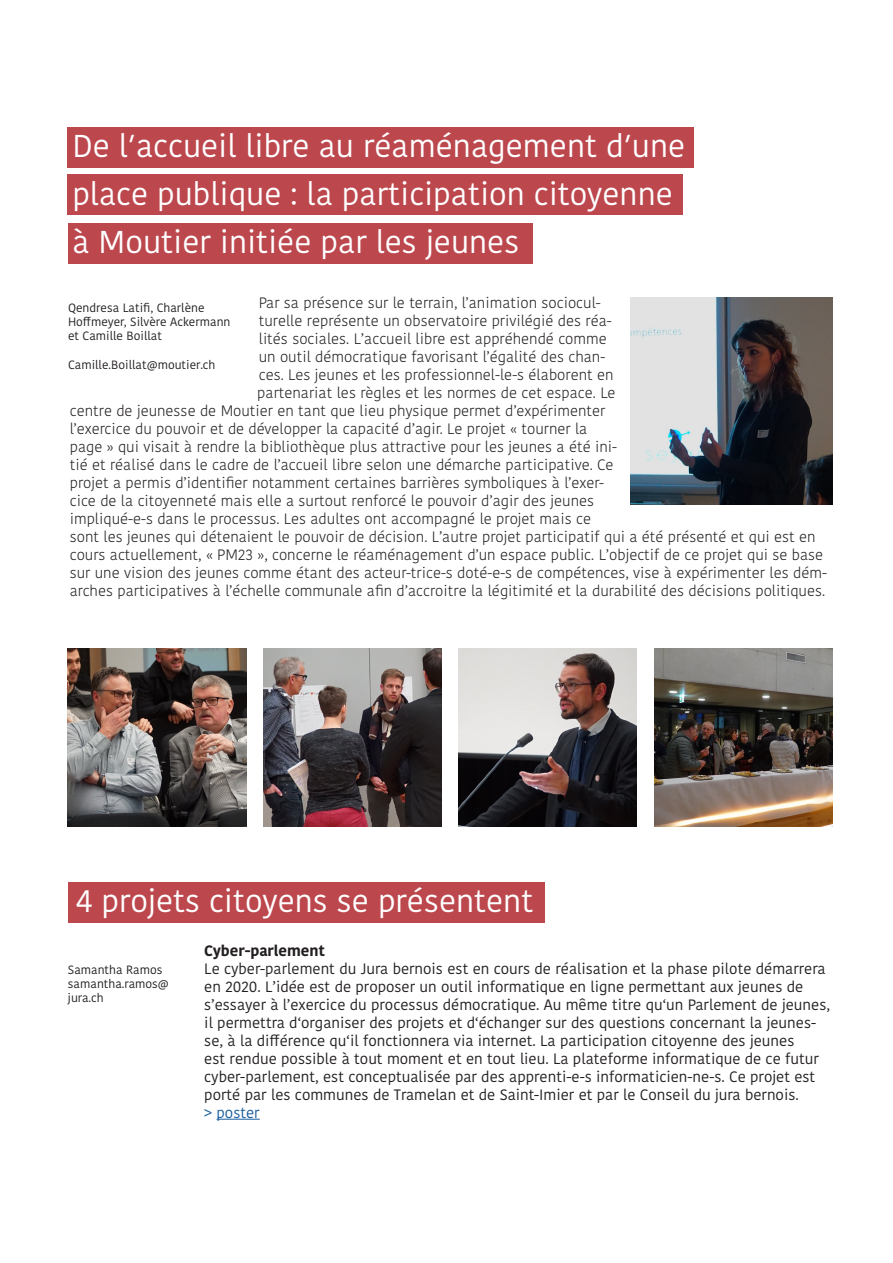
<style>
.page{position:relative;width:893px;height:1263px;background:#fff}
.page>*{position:absolute;margin:0;border:0;box-sizing:border-box;transform-origin:0 0}
.t1{font:31.5px "Kohinoor Devanagari";color:#fff}
.t2{font:300 15px "Kohinoor Devanagari";color:#231f20}
.t3{font:15px/18px "Kohinoor Devanagari";color:#231f20}
.t4{font:700 15px "Kohinoor Devanagari";color:#231f20}
.t5{font:15px "Kohinoor Devanagari";color:#175d9e}
.t6{font:12px/14.4px "Kohinoor Devanagari";color:#231f20}
.s1{font-family:"Avenir"}
</style>
<div class="page">
<div style="left:68px;top:223px;width:465px;height:41px;background:#bc484e"></div>
<div style="left:67px;top:174px;width:615px;height:41px;background:#bc484e"></div>
<img style="left:630px;top:298px;width:202px;height:207px">
<div style="left:67px;top:128px;width:626px;height:40px;background:#bc484e"></div>
<div style="left:68px;top:882px;width:476px;height:41px;background:#bc484e"></div>
<hr style="left:217px;top:1119px;width:43px;height:1px;background:#175d9e">
<img style="left:68px;top:648px;width:178px;height:179px">
<img style="left:263px;top:648px;width:179px;height:179px">
<img style="left:654px;top:648px;width:178px;height:179px">
<img style="left:459px;top:648px;width:178px;height:179px">
<p class="t1" style="left:72px;top:128px;width:614px">De l<span class="s1">’</span>accueil libre au réaménagement d<span class="s1">’</span>une</p>
<p class="t1" style="left:72px;top:176px;width:602px">place publique : la participation citoyenne</p>
<p class="t1" style="left:72px;top:224px;width:448px">à Moutier initiée par les jeunes</p>
<p class="t2" style="left:259px;top:294px;width:343px">Par sa présence sur le terrain, l’animation sociocul-</p>
<p class="t2" style="left:259px;top:312px;width:354px">turelle représente un observatoire privilégié des réa-</p>
<p class="t2" style="left:259px;top:330px;width:350px">lités sociales. L’accueil libre est appréhendé comme</p>
<p class="t2" style="left:259px;top:348px;width:348px">un outil démocratique favorisant l’égalité des chan-</p>
<p class="t2" style="left:259px;top:366px;width:356px">ces. Les jeunes et les professionnel-le-s élaborent en</p>
<p class="t2" style="left:257px;top:384px;width:360px">partenariat les règles et les normes de cet espace. Le</p>
<p class="t2" style="left:70px;top:402px;width:537px">centre de jeunesse de Moutier en tant que lieu physique permet d’expérimenter</p>
<p class="t2" style="left:70px;top:420px;width:519px">l’exercice du pouvoir et de développer la capacité d’agir. Le projet « tourner la</p>
<p class="t2" style="left:70px;top:438px;width:549px">page » qui visait à rendre la bibliothèque plus attractive pour les jeunes a été ini-</p>
<p class="t2" style="left:70px;top:456px;width:545px">tié et réalisé dans le cadre de l’accueil libre selon une démarche participative. Ce</p>
<p class="t2" style="left:70px;top:474px;width:536px">projet a permis d’identifier notamment certaines barrières symboliques à l’exer-</p>
<p class="t2" style="left:70px;top:492px;width:526px">cice de la citoyenneté mais elle a surtout renforcé le pouvoir d’agir des jeunes</p>
<p class="t2" style="left:70px;top:510px;width:523px">impliqué-e-s dans le processus. Les adultes ont accompagné le projet mais ce</p>
<p class="t2" style="left:70px;top:528px;width:747px">sont les jeunes qui détenaient le pouvoir de décision. L’autre projet participatif qui a été présenté et qui est en</p>
<p class="t2" style="left:70px;top:546px;width:755px">cours actuellement, « PM23 », concerne le réaménagement d’un espace public. L’objectif de ce projet qui se base</p>
<p class="t2" style="left:70px;top:564px;width:759px">sur une vision des jeunes comme étant des acteur-trice-s doté-e-s de compétences, vise à expérimenter les dém-</p>
<p class="t2" style="left:70px;top:582px;width:757px">arches participatives à l’échelle communale afin d’accroitre la légitimité et la durabilité des décisions politiques.</p>
<p class="t6" style="left:68px;top:300px;width:138px">Qendresa Latifi, Charlène</p>
<p class="t6" style="left:68px;top:315px;width:164px">Hoffmeyer, Silvère Ackermann</p>
<p class="t6" style="left:68px;top:329px;width:96px">et Camille Boillat</p>
<p class="t6" style="left:68px;top:358px;width:149px">Camille.Boillat@moutier.ch</p>
<p class="t1" style="left:76px;top:883px;width:459px">4 projets citoyens se présentent</p>
<p class="t6" style="left:68px;top:962px;width:96px">Samantha Ramos</p>
<p class="t6" style="left:68px;top:977px;width:102px">samantha.ramos@ jura.ch</p>
<p class="t4" style="left:204px;top:937px;width:122px">Cyber-parlement</p>
<p class="t3" style="left:204px;top:959px;width:627px">Le cyber-parlement du Jura bernois est en cours de réalisation et la phase pilote démarrera en 2020. L’idée est de proposer un outil informatique en ligne permettant aux jeunes de s’essayer à l’exercice du processus démocratique. Au même titre qu‘un Parlement de jeunes, il permettra d‘organiser des projets et d‘échanger sur des questions concernant la jeunes&shy;se, à la différence qu‘il fonctionnera via internet. La participation citoyenne des jeunes<br>est rendue possible à tout moment et en tout lieu. La plateforme informatique de ce futur cyber-parlement, est conceptualisée par des apprenti-e-s informaticien-ne-s. Ce projet est porté par les communes de Tramelan et de Saint-Imier et par le Conseil du jura bernois.</p>
<p class="t5" style="left:204px;top:1104px;width:57px">&gt; poster</p>
</div>
